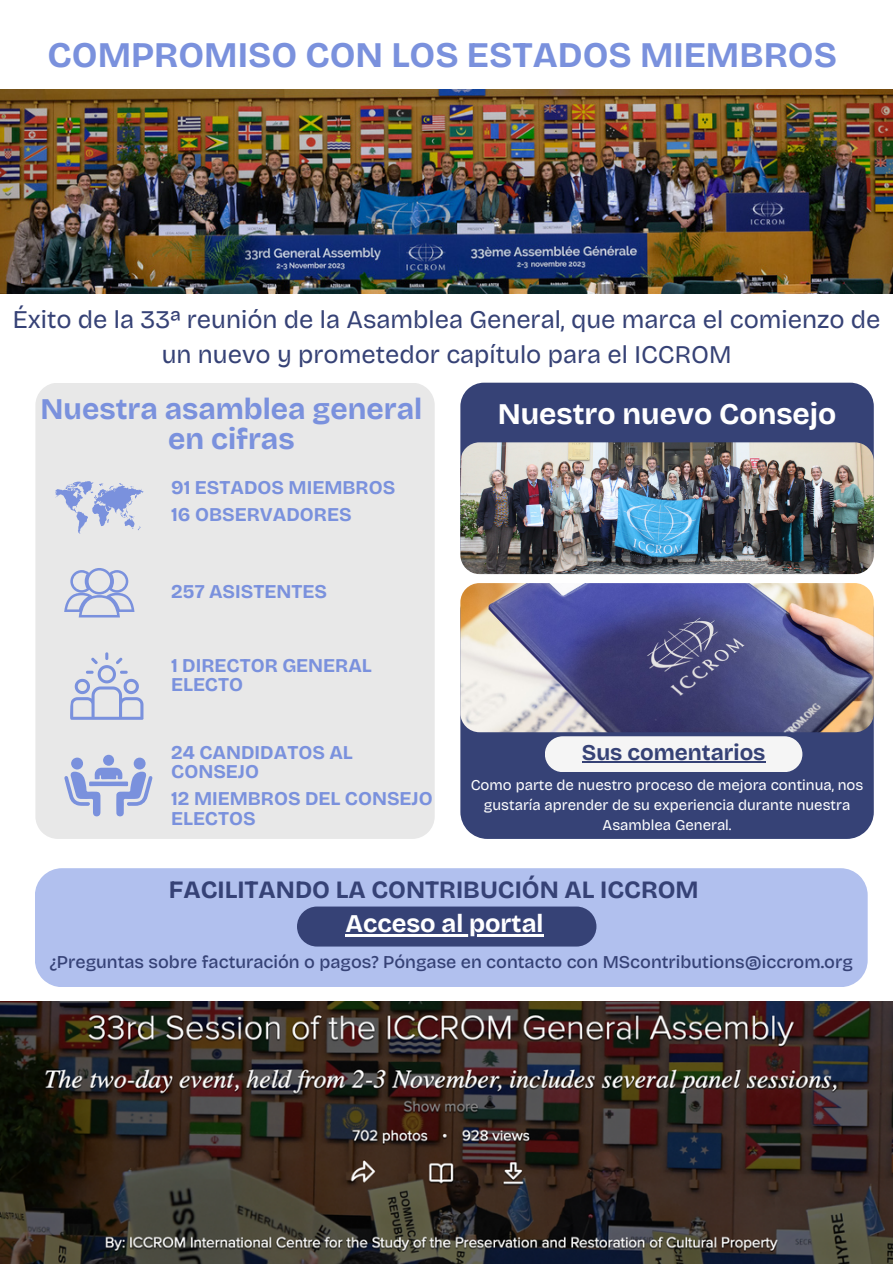
<style>
.page{position:relative;width:893px;height:1264px;background:#fff}
.page>*{position:absolute;margin:0;border:0;box-sizing:border-box;transform-origin:0 0}
.t1{font:700 36px "Bricolage Grotesque";color:#7a91dd}
.t2{font:700 30px/30.3px "Bricolage Grotesque";color:#7a91dd;text-align:center}
.t3{font:700 30px "Bricolage Grotesque";color:#fff}
.t4{font:25.5px/34.8px "Bricolage Grotesque";color:#364276;text-align:center}
.t5{font:700 25.5px "Bricolage Grotesque";color:#fff}
.t6{font:700 24.9px "Bricolage Grotesque";color:#364276}
.t7{font:700 22.5px "Bricolage Grotesque";color:#364276}
.t8{font:700 19.5px/19.4px "Bricolage Grotesque";color:#7a91dd}
.t9{font:500 18px "Bricolage Grotesque";color:#364276}
.t10{font:15px/20.2px "Bricolage Grotesque";color:#fff;text-align:center}
</style>
<div class="page">
<img style="left:0;top:89px;width:892px;height:204px">
<img style="left:0;top:1001px;width:892px;height:262px">
<div style="left:460px;top:584px;width:413px;height:255px;background:#364276"></div>
<div style="left:545px;top:736px;width:257px;height:36px;background:#f5f5f5;border-radius:18px"></div>
<img style="left:460px;top:583px;width:413px;height:149px;border-radius:19px">
<div style="left:35px;top:383px;width:399px;height:456px;background:#e8e8e8"></div>
<svg style="left:64px;top:568px;width:70px;height:49px;background:#c8cee4"></svg>
<svg style="left:55px;top:481px;width:89px;height:52px;background:#c4cbe4"></svg>
<svg style="left:64px;top:767px;width:88px;height:49px;background:#b8c2e3"></svg>
<div style="left:134px;top:757px;width:11px;height:12px;background:#7a91dd;border-radius:50%"></div>
<div style="left:71px;top:757px;width:12px;height:12px;background:#7a91dd;border-radius:50%"></div>
<div style="left:103px;top:754px;width:11px;height:11px;background:#7a91dd;border-radius:50%"></div>
<svg style="left:70px;top:652px;width:73px;height:67px;background:#cfd4e5"></svg>
<div style="left:460px;top:382px;width:413px;height:188px;background:#364276"></div>
<img style="left:460px;top:442px;width:413px;height:132px;border-radius:19px">
<hr style="left:581px;top:761px;width:184px;height:1px;background:#364276">
<div style="left:35px;top:868px;width:832px;height:119px;background:#b1c0ee"></div>
<div style="left:297px;top:906px;width:299px;height:40px;background:#364276;border-radius:20px"></div>
<hr style="left:345px;top:934px;width:198px;height:2px;background:#fff">
<h1 class="t1" style="left:48px;top:33px;width:790px">COMPROMISO CON LOS ESTADOS MIEMBROS</h1>
<h3 class="t4" style="left:13px;top:302px;width:869px">Éxito de la 33ª reunión de la Asamblea General, que marca el comienzo de un nuevo y prometedor capítulo para el ICCROM</h3>
<h2 class="t3" style="left:497px;top:396px;width:340px">Nuestro nuevo Consejo</h2>
<h2 class="t2" style="left:41px;top:394px;width:383px">Nuestra asamblea general en cifras</h2>
<p class="t8" style="left:171px;top:474px;width:225px;line-height:26.8px">91 ESTADOS MIEMBROS<br>16 OBSERVADORES</p>
<p class="t8" style="left:171px;top:582px;width:157px">257 ASISTENTES</p>
<p class="t8" style="left:171px;top:655px;width:202px">1 DIRECTOR GENERAL<br>ELECTO</p>
<p class="t8" style="left:171px;top:742px;width:183px">24 CANDIDATOS AL<br>CONSEJO</p>
<p class="t8" style="left:171px;top:789px;width:263px">12 MIEMBROS DEL CONSEJO<br>ELECTOS</p>
<p class="t7" style="left:581px;top:739px;width:185px">Sus comentarios</p>
<p class="t10" style="left:470px;top:774px;width:394px">Como parte de nuestro proceso de mejora continua, nos gustaría aprender de su experiencia durante nuestra<br>Asamblea General.</p>
<p class="t6" style="left:169px;top:874px;width:531px">FACILITANDO LA CONTRIBUCIÓN AL ICCROM</p>
<h3 class="t5" style="left:345px;top:908px;width:199px">Acceso al portal</h3>
<p class="t9" style="left:50px;top:951px;width:804px">¿Preguntas sobre facturación o pagos? Póngase en contacto con MScontributions@iccrom.org</p>
</div>
